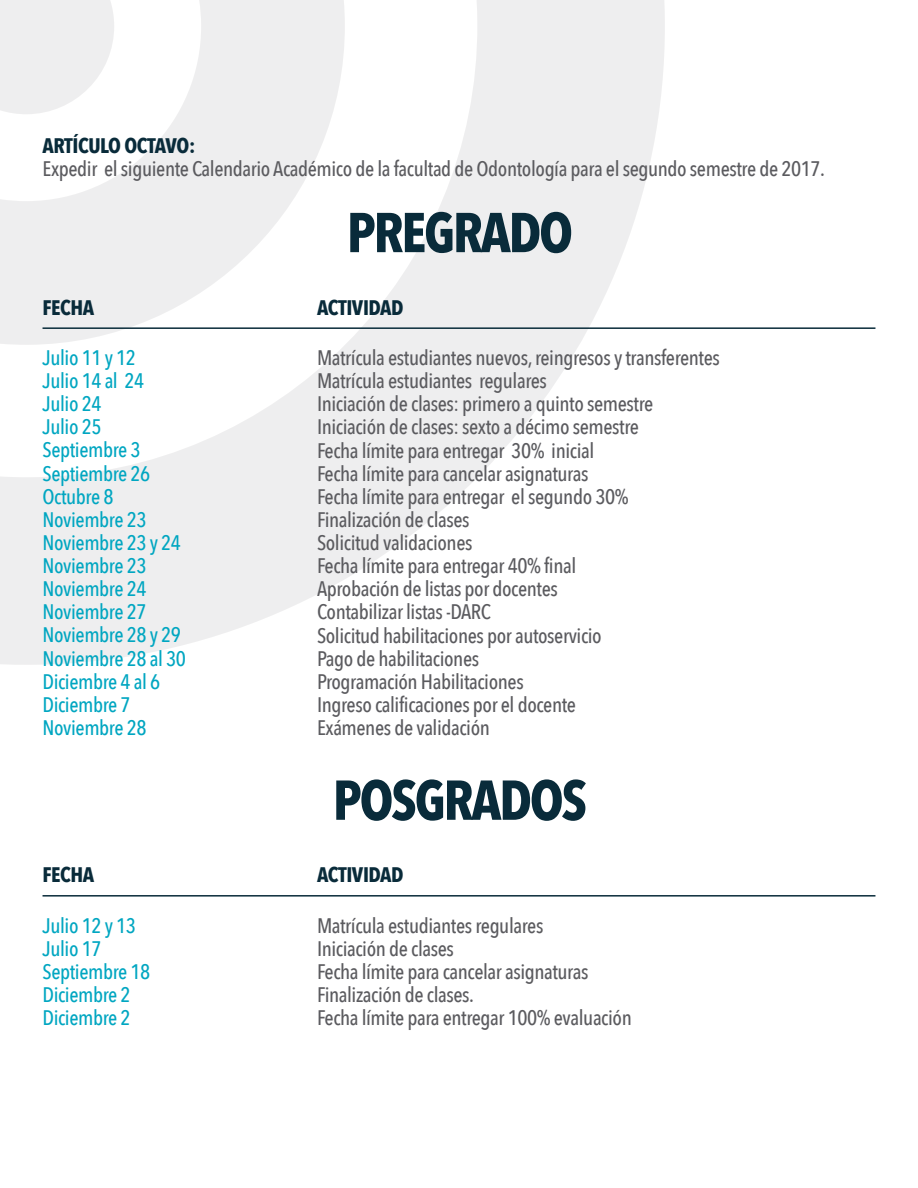
<style>
.page{position:relative;width:918px;height:1188px;background:#fff}
.page>*{position:absolute;margin:0;border:0;box-sizing:border-box;transform-origin:0 0}
.t1{font:700 55.5px "Avenir Next Condensed";letter-spacing:-.04em;color:#092b3a}
.t2{font:500 21px/23.1px "Avenir Next Condensed";letter-spacing:-.02em;color:#5b5b5f}
.t3{font:500 21px/23.1px "Avenir Next Condensed";letter-spacing:-.02em;color:#00a6c1}
.t4{font:700 21px "Avenir Next Condensed";letter-spacing:-.02em;color:#092b3a}
</style>
<div class="page">
<svg style="left:0;top:0;width:665px;height:665px;fill:#eeeeef"></svg>
<svg style="left:0;top:0;width:346px;height:345px;fill:#eeeeef"></svg>
<svg style="left:0;top:0;width:115px;height:114px;background:#f0f0f1"></svg>
<hr style="left:43px;top:327px;width:832px;height:2px;background:#092b3a">
<hr style="left:43px;top:895px;width:832px;height:2px;background:#092b3a">
<p class="t4" style="left:43px;top:133px;width:154px">ARTÍCULO OCTAVO:</p>
<p class="t2" style="left:43px;top:157px;width:784px">Expedir el siguiente Calendario Académico de la facultad de Odontología para el segundo semestre de 2017.</p>
<h1 class="t1" style="left:347px;top:199px;width:228px">PREGRADO</h1>
<p class="t4" style="left:43px;top:295px;width:53px">FECHA</p>
<p class="t4" style="left:317px;top:295px;width:88px">ACTIVIDAD</p>
<p class="t3" style="left:43px;top:346px;width:145px">Julio 11 y 12<br>Julio 14 al 24<br>Julio 24<br>Julio 25<br>Septiembre 3<br>Septiembre 26<br>Octubre 8<br>Noviembre 23<br>Noviembre 23 y 24<br>Noviembre 23<br>Noviembre 24<br>Noviembre 27<br>Noviembre 28 y 29<br>Noviembre 28 al 30<br>Diciembre 4 al 6<br>Diciembre 7<br>Noviembre 28</p>
<p class="t2" style="left:317px;top:346px;width:404px">Matrícula estudiantes nuevos, reingresos y transferentes Matrícula estudiantes regulares<br>Iniciación de clases: primero a quinto semestre Iniciación de clases: sexto a décimo semestre<br>Fecha límite para entregar 30% inicial<br>Fecha límite para cancelar asignaturas<br>Fecha límite para entregar el segundo 30%<br>Finalización de clases<br>Solicitud validaciones<br>Fecha límite para entregar 40% final<br>Aprobación de listas por docentes<br>Contabilizar listas -DARC<br>Solicitud habilitaciones por autoservicio<br>Pago de habilitaciones<br>Programación Habilitaciones<br>Ingreso calificaciones por el docente<br>Exámenes de validación</p>
<h1 class="t1" style="left:333px;top:766px;width:256px">POSGRADOS</h1>
<p class="t4" style="left:43px;top:862px;width:53px">FECHA</p>
<p class="t4" style="left:317px;top:862px;width:88px">ACTIVIDAD</p>
<p class="t3" style="left:43px;top:914px;width:109px">Julio 12 y 13<br>Julio 17<br>Septiembre 18<br>Diciembre 2<br>Diciembre 2</p>
<p class="t2" style="left:317px;top:914px;width:316px">Matrícula estudiantes regulares<br>Iniciación de clases<br>Fecha límite para cancelar asignaturas<br>Finalización de clases.<br>Fecha límite para entregar 100% evaluación</p>
</div>
